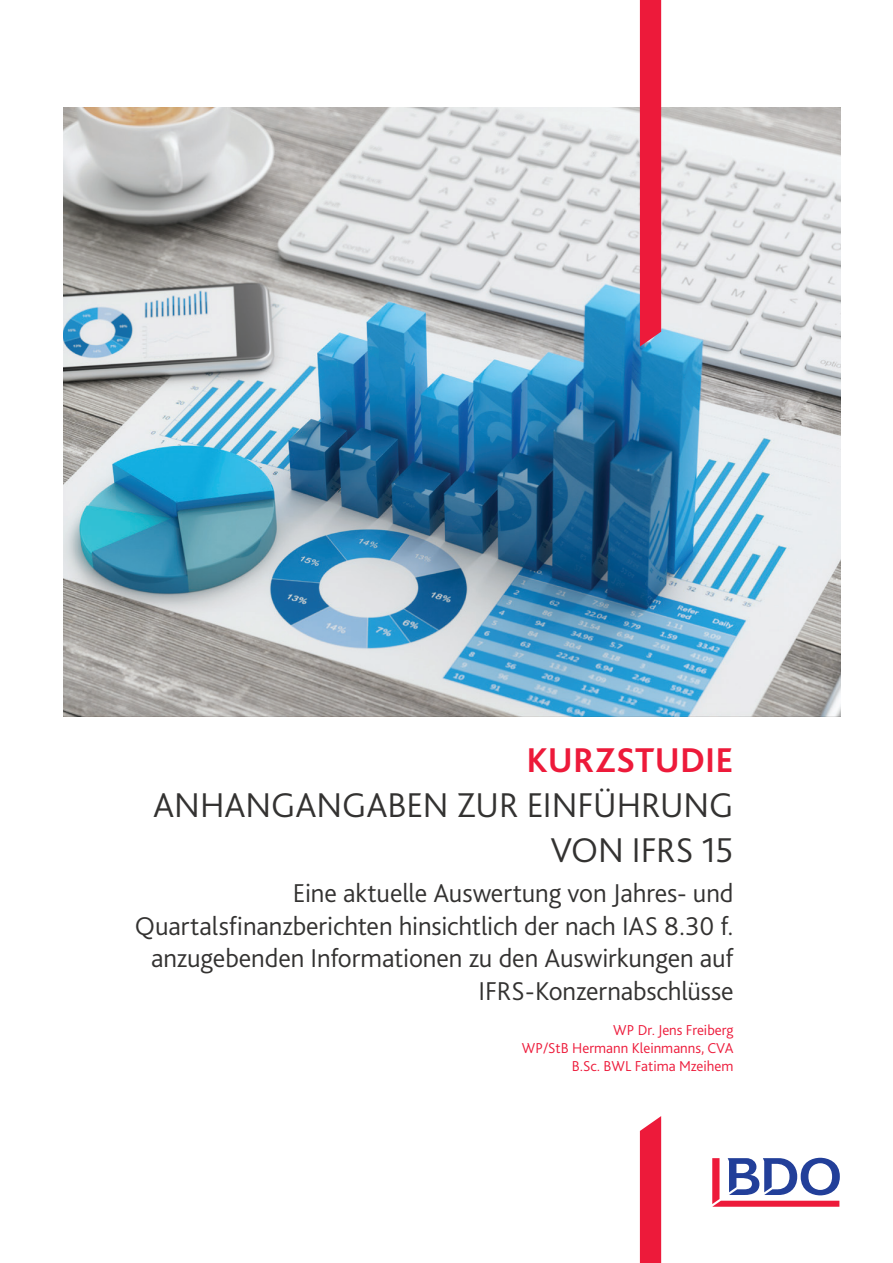
<style>
.page{position:relative;width:893px;height:1263px;background:#fff}
.page>*{position:absolute;margin:0;border:0;box-sizing:border-box;transform-origin:0 0}
.t1{font:300 36px/45px "Bliss Pro";color:#333231;text-align:right}
.t2{font:700 36px "Bliss Pro";letter-spacing:.01em;color:#ed1a3a}
.t3{font:300 27px/32.4px "Bliss Pro";letter-spacing:-.005em;color:#333231;text-align:right}
.t4{font:300 15px/18px "Bliss Pro";color:#ed1a3a;text-align:right}
</style>
<div class="page">
<img style="left:64px;top:107px;width:776px;height:609px">
<svg style="left:712px;top:1158px;width:128px;height:49px"></svg>
<div style="left:640px;top:1116px;width:21px;height:147px;background:#ed1a3a"></div>
<div style="left:640px;top:0;width:21px;height:347px;background:#ed1a3a"></div>
<h1 class="t2" style="left:526px;top:737px;width:209px">KURZSTUDIE</h1>
<h1 class="t1" style="left:153px;top:781px;width:582px">ANHANGANGABEN ZUR EINFÜHRUNG<br>VON IFRS 15</h1>
<p class="t3" style="left:135px;top:877px;width:600px">Eine aktuelle Auswertung von Jahres- und Quartalsfinanzberichten hinsichtlich der nach IAS 8.30 f. anzugebenden Informationen zu den Auswirkungen auf IFRS-Konzernabschlüsse</p>
<p class="t4" style="left:522px;top:1020px;width:213px">WP Dr. Jens Freiberg<br>WP/StB Hermann Kleinmanns, CVA<br>B.Sc. BWL Fatima Mzeihem</p>
</div>
